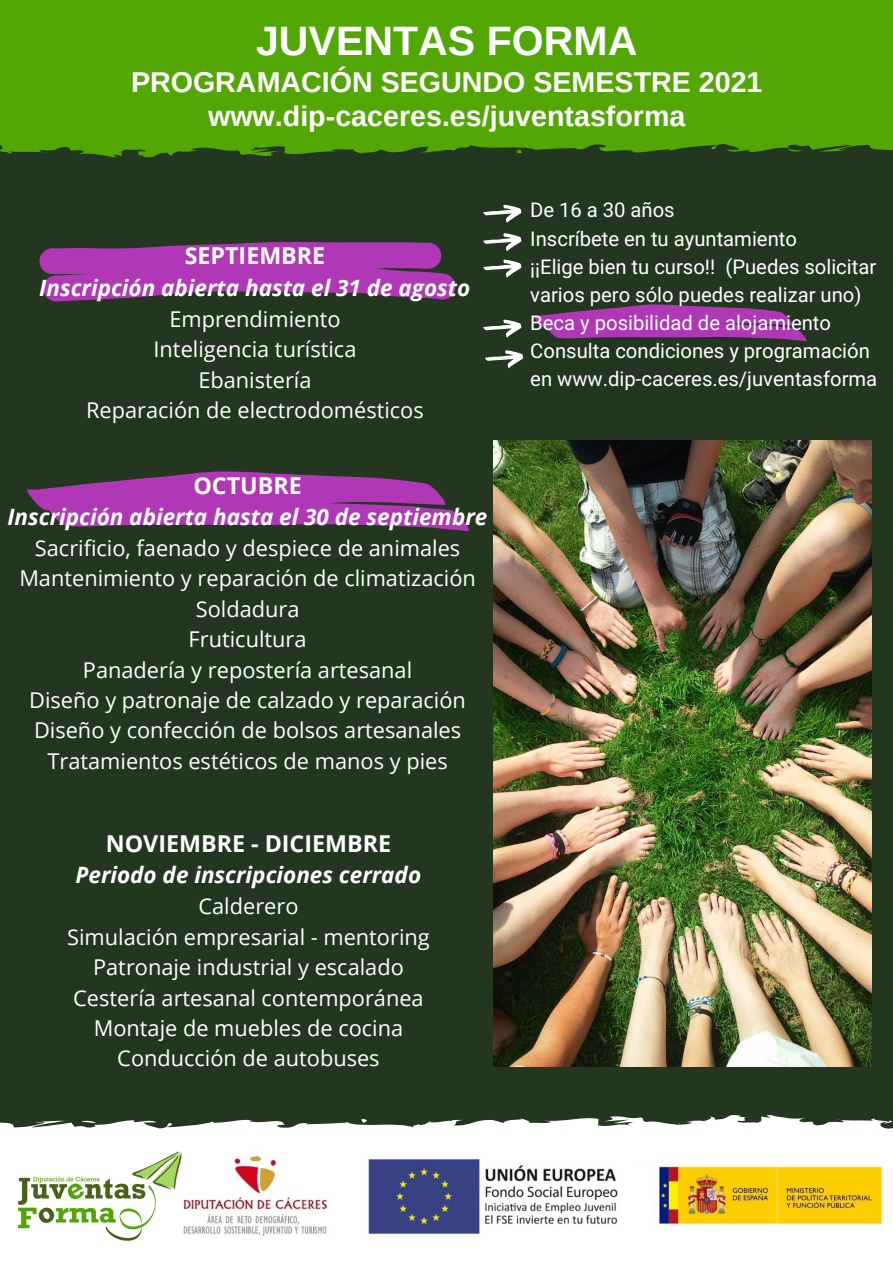
<style>
.page{position:relative;width:893px;height:1263px;background:#223620}
.page>*{position:absolute;margin:0;border:0;box-sizing:border-box;transform-origin:0 0}
.t1{font:700 41.1px "Arimo";color:#fff}
.t2{font:700 28.65px "Arimo";color:#fff}
.t3{font:700 23.25px "Open Sans";color:#fff}
.t4{font:italic 700 22.5px "Open Sans";color:#fff}
.t5{font:21.75px "Open Sans";color:#fff}
.t6{font:20.25px/28.1px "Araboto";color:#fff}
</style>
<div class="page">
<svg style="left:0;top:1115px;width:893px;height:148px;background:#e4e6e3"></svg>
<div style="left:0;top:0;width:893px;height:158px;background:#52a705"></div>
<img style="left:494px;top:440px;width:377px;height:626px">
<img style="left:18px;top:1151px;width:866px;height:90px">
<svg style="left:483px;top:205px;width:38px;height:18px"></svg>
<svg style="left:483px;top:233px;width:38px;height:18px"></svg>
<svg style="left:483px;top:259px;width:38px;height:18px"></svg>
<svg style="left:483px;top:319px;width:38px;height:18px"></svg>
<svg style="left:485px;top:350px;width:38px;height:18px"></svg>
<svg style="left:27px;top:471px;width:442px;height:60px"></svg>
<svg style="left:39px;top:242px;width:417px;height:59px"></svg>
<svg style="left:533px;top:304px;width:274px;height:37px"></svg>
<p class="t1" style="left:256px;top:18px;width:383px">JUVENTAS FORMA</p>
<p class="t2" style="left:131px;top:66px;width:633px">PROGRAMACIÓN SEGUNDO SEMESTRE 2021</p>
<p class="t2" style="left:208px;top:100px;width:479px">www.dip-caceres.es/juventasforma</p>
<p class="t3" style="left:185px;top:240px;width:142px">SEPTIEMBRE</p>
<p class="t4" style="left:39px;top:272px;width:432px">Inscripción abierta hasta el 31 de agosto</p>
<p class="t5" style="left:169px;top:304px;width:173px">Emprendimiento</p>
<p class="t5" style="left:154px;top:334px;width:204px">Inteligencia turística</p>
<p class="t5" style="left:198px;top:364px;width:115px">Ebanistería</p>
<p class="t5" style="left:86px;top:395px;width:339px">Reparación de electrodomésticos</p>
<p class="t3" style="left:193px;top:469px;width:110px">OCTUBRE</p>
<p class="t4" style="left:7px;top:501px;width:481px">Inscripción abierta hasta el 30 de septiembre</p>
<p class="t5" style="left:35px;top:533px;width:427px">Sacrificio, faenado y despiece de animales</p>
<p class="t5" style="left:19px;top:563px;width:458px">Mantenimiento y reparación de climatización</p>
<p class="t5" style="left:196px;top:594px;width:105px">Soldadura</p>
<p class="t5" style="left:189px;top:624px;width:119px">Fruticultura</p>
<p class="t5" style="left:83px;top:654px;width:331px">Panadería y repostería artesanal</p>
<p class="t5" style="left:29px;top:685px;width:438px">Diseño y patronaje de calzado y reparación</p>
<p class="t5" style="left:34px;top:715px;width:429px">Diseño y confección de bolsos artesanales</p>
<p class="t5" style="left:47px;top:745px;width:402px">Tratamientos estéticos de manos y pies</p>
<p class="t3" style="left:106px;top:827px;width:287px">NOVIEMBRE - DICIEMBRE</p>
<p class="t4" style="left:75px;top:859px;width:347px">Periodo de inscripciones cerrado</p>
<p class="t5" style="left:198px;top:891px;width:101px">Calderero</p>
<p class="t5" style="left:67px;top:921px;width:364px">Simulación empresarial - mentoring</p>
<p class="t5" style="left:93px;top:952px;width:312px">Patronaje industrial y escalado</p>
<p class="t5" style="left:73px;top:982px;width:352px">Cestería artesanal contemporánea</p>
<p class="t5" style="left:94px;top:1013px;width:311px">Montaje de muebles de cocina</p>
<p class="t5" style="left:117px;top:1043px;width:264px">Conducción de autobuses</p>
<p class="t6" style="left:530px;top:197px;width:146px">De 16 a 30 años</p>
<p class="t6" style="left:530px;top:225px;width:268px">Inscríbete en tu ayuntamiento</p>
<p class="t6" style="left:530px;top:253px;width:347px">¡¡Elige bien tu curso!! (Puedes solicitar varios pero sólo puedes realizar uno)</p>
<p class="t6" style="left:530px;top:309px;width:302px">Beca y posibilidad de alojamiento</p>
<p class="t6" style="left:530px;top:338px;width:348px">Consulta condiciones y programación en www.dip-caceres.es/juventasforma</p>
</div>
